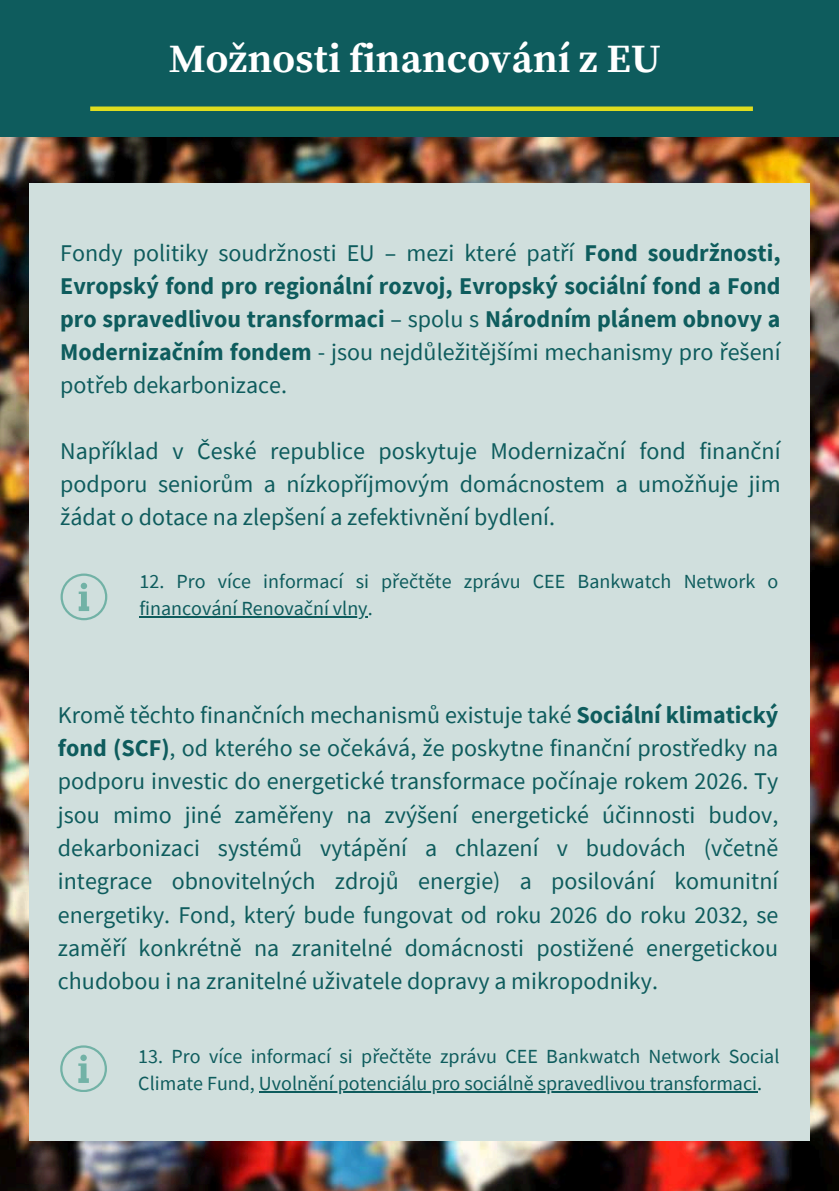
<style>
.page{position:relative;width:839px;height:1191px;background:#fff}
.page>*{position:absolute;margin:0;border:0;box-sizing:border-box;transform-origin:0 0}
.t1{font:700 40px "Source Serif Pro";color:#fff}
.t2{font:24px/33.4px "Source Sans Pro";color:#0e5c5d;text-align:justify}
.t3{font:700 24px/33px "Source Sans Pro";color:#0e5c5d;text-align:justify}
.t4{font:20px/27px "Source Sans Pro";color:#0e5c5d}
.s1{font-weight:400}
.s2{font-weight:700}
</style>
<div class="page">
<img style="left:0;top:136px;width:838px;height:1055px">
<div style="left:0;top:0;width:838px;height:136px;background:#0e5c5d"></div>
<hr style="left:90px;top:107px;width:662px;height:4px;background:#dedd1f">
<div style="left:29px;top:184px;width:781px;height:956px;background:#d0dfdd"></div>
<svg style="left:61px;top:574px;width:46px;height:46px"></svg>
<hr style="left:139px;top:616px;width:228px;height:2px;background:#0e5c5d">
<hr style="left:259px;top:1091px;width:498px;height:2px;background:#0e5c5d">
<svg style="left:60px;top:1045px;width:47px;height:47px"></svg>
<h1 class="t1" style="left:169px;top:36px;width:493px">Možnosti financování z EU</h1>
<p class="t3" style="left:60px;top:236px;width:721px"><span class="s1">Fondy politiky soudržnosti EU – mezi které patří</span> Fond soudržnosti, Evropský fond pro regionální rozvoj, Evropský sociální fond a Fond pro spravedlivou transformaci <span class="s1">– spolu s</span> Národním plánem obnovy a Modernizačním fondem <span class="s1">- jsou nejdůležitějšími mechanismy pro řešení potřeb dekarbonizace.</span></p>
<p class="t2" style="left:60px;top:434px;width:721px">Například v České republice poskytuje Modernizační fond finanční podporu seniorům a nízkopříjmovým domácnostem a umožňuje jim žádat o dotace na zlepšení a zefektivnění bydlení.</p>
<p class="t4" style="left:139px;top:567px;width:640px">12. Pro více informací si přečtěte zprávu CEE Bankwatch Network o financování Renovační vlny.</p>
<p class="t2" style="left:58px;top:697px;width:722px">Kromě těchto finančních mechanismů existuje také <span class="s2">Sociální klimatický fond (SCF)</span>, od kterého se očekává, že poskytne finanční prostředky na podporu investic do energetické transformace počínaje rokem 2026. Ty jsou mimo jiné zaměřeny na zvýšení energetické účinnosti budov, dekarbonizaci systémů vytápění a chlazení v budovách (včetně integrace obnovitelných zdrojů energie) a posilování komunitní energetiky. Fond, který bude fungovat od roku 2026 do roku 2032, se zaměří konkrétně na zranitelné domácnosti postižené energetickou chudobou i na zranitelné uživatele dopravy a mikropodniky.</p>
<p class="t4" style="left:138px;top:1042px;width:642px">13. Pro více informací si přečtěte zprávu CEE Bankwatch Network Social<br>Climate Fund, Uvolnění potenciálu pro sociálně spravedlivou transformaci.</p>
</div>
